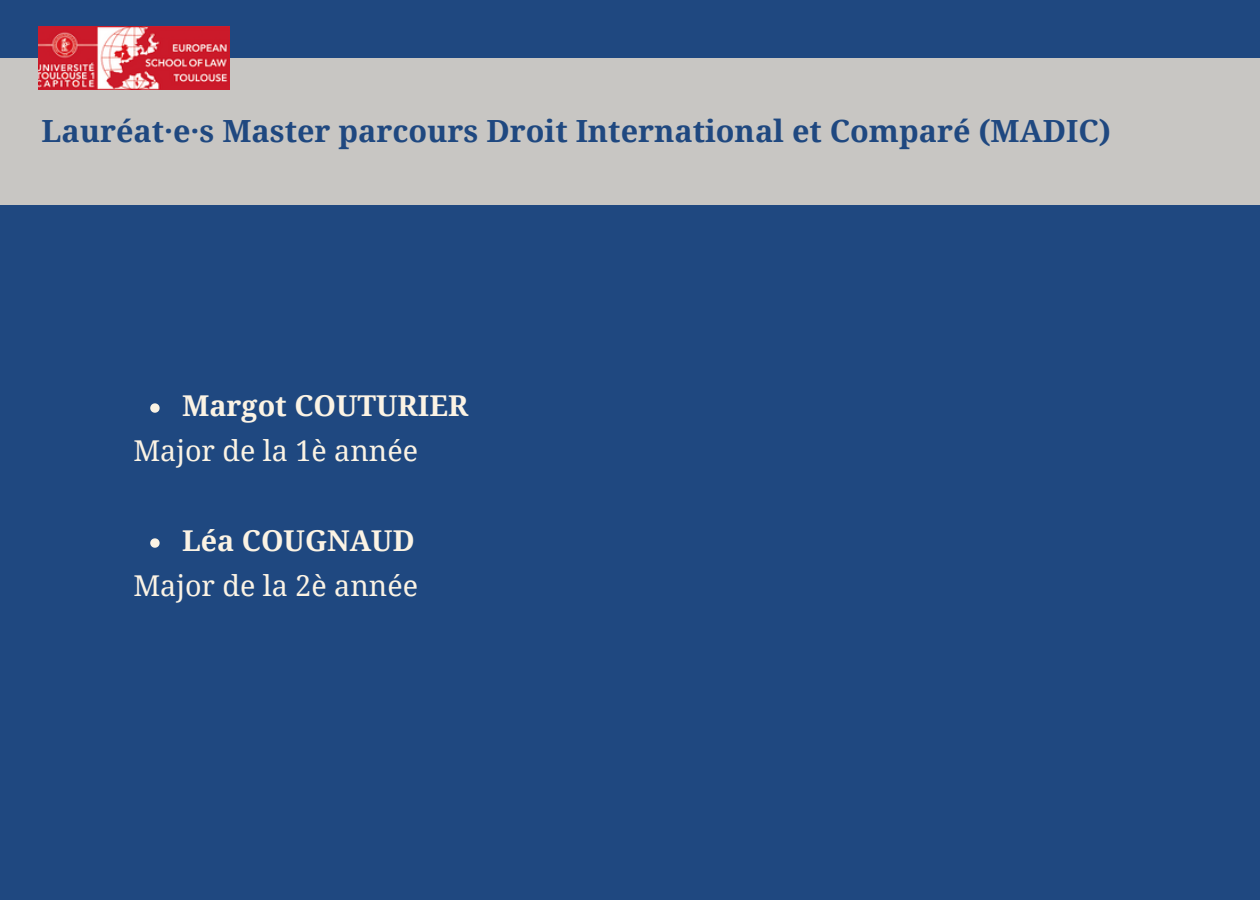
<style>
.page{position:relative;width:1260px;height:900px;background:#1f4880}
.page>*{position:absolute;margin:0;border:0;box-sizing:border-box;transform-origin:0 0}
.t1{font:700 30.5px "Noto Serif";color:#1f4880}
.t2{font:28.75px "Noto Serif";color:#fbf3e4}
.t3{font:700 28.75px "Noto Serif";color:#fbf3e4}
</style>
<div class="page">
<div style="left:0;top:58px;width:1260px;height:147px;background:#c8c6c3"></div>
<img style="left:38px;top:26px;width:191px;height:64px">
<svg style="left:150px;top:403px;width:10px;height:10px"></svg>
<svg style="left:150px;top:538px;width:10px;height:10px"></svg>
<p class="t1" style="left:41px;top:109px;width:1071px">Lauréat·e·s Master parcours Droit International et Comparé (MADIC)</p>
<p class="t3" style="left:182px;top:386px;width:288px">Margot COUTURIER</p>
<p class="t2" style="left:133px;top:431px;width:286px">Major de la 1è année</p>
<p class="t3" style="left:182px;top:521px;width:234px">Léa COUGNAUD</p>
<p class="t2" style="left:133px;top:566px;width:286px">Major de la 2è année</p>
</div>
